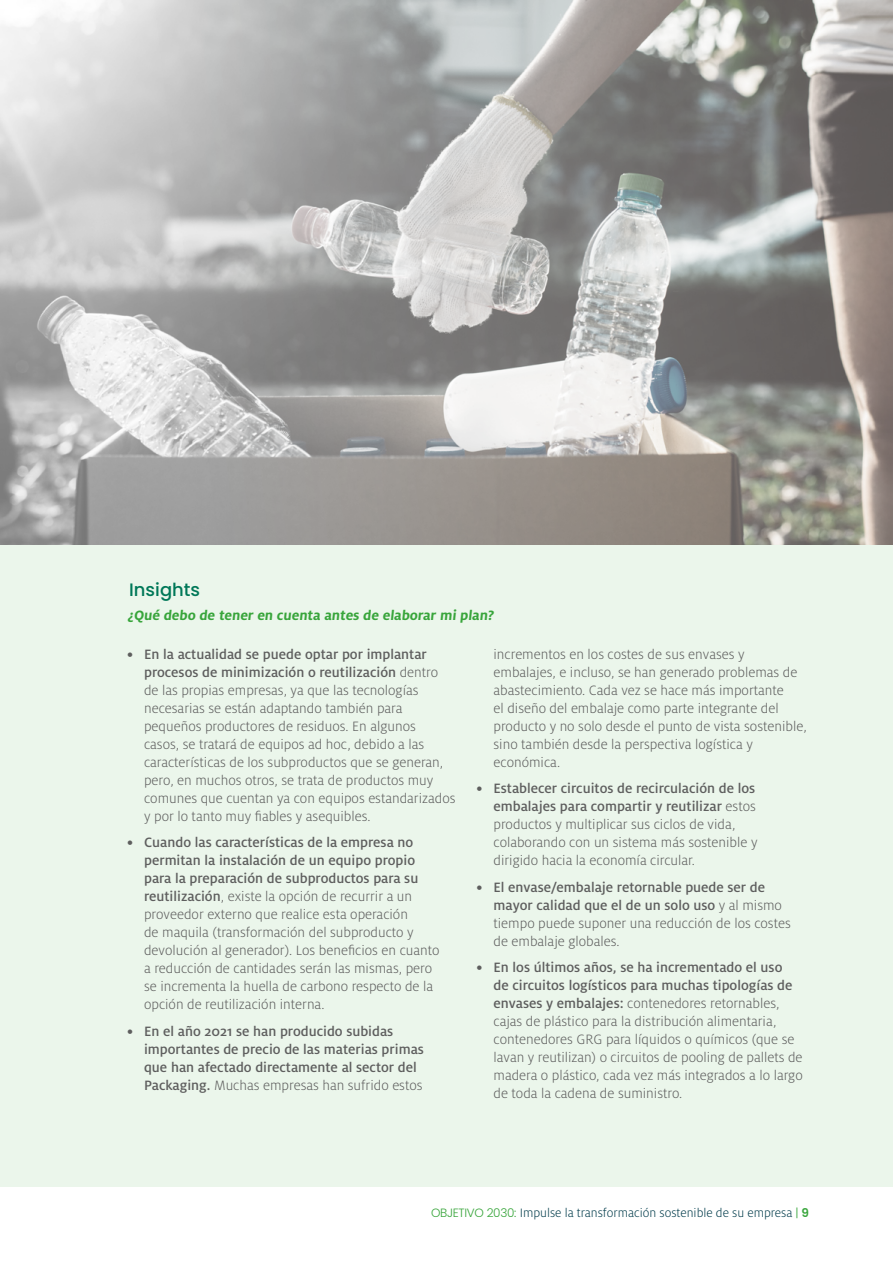
<style>
.page{position:relative;width:893px;height:1263px;background:#fff}
.page>*{position:absolute;margin:0;border:0;box-sizing:border-box;transform-origin:0 0}
.t1{font:500 18px "Poppins";color:#007858}
.t2{font:300 15px/18px "Milo OT";color:#5e5e5e}
.t3{font:500 15px/18px "Milo OT";color:#5e5e5e}
.t4{font:700 15px "Milo Pro";color:#38a53b}
.t5{font:300 13.5px "Milo OT";color:#023c4b}
.s1{font-weight:500}
.s2{font-weight:300}
.s3{font-family:"Poppins";font-size:12px;color:#38a53b}
.s4{font-family:"Poppins";font-weight:600;font-size:12px;color:#38a53b}
</style>
<div class="page">
<img style="left:0;top:0;width:893px;height:545px">
<div style="left:0;top:545px;width:893px;height:641px;background:#ebf6eb"></div>
<p class="t1" style="left:129px;top:579px;width:72px">Insights</p>
<p class="t4" style="left:128px;top:607px;width:370px">¿Qué debo de tener en cuenta antes de elaborar mi plan?</p>
<p class="t2" style="left:144px;top:645px;width:313px;text-indent:-17px"><span class="s1">• En la actualidad se puede optar por implantar procesos de minimización o reutilización</span> dentro de las propias empresas, ya que las tecnologías necesarias se están adaptando también para pequeños productores de residuos. En algunos<br>casos, se tratará de equipos ad hoc, debido a las características de los subproductos que se generan, pero, en muchos otros, se trata de productos muy comunes que cuentan ya con equipos estandarizados y por lo tanto muy fiables y asequibles.</p>
<p class="t2" style="left:144px;top:834px;width:297px;text-indent:-17px"><span class="s1">• Cuando las características de la empresa no permitan la instalación de un equipo propio para la preparación de subproductos para su reutilización</span>, existe la opción de recurrir a un proveedor externo que realice esta operación<br>de maquila (transformación del subproducto y devolución al generador). Los beneficios en cuanto a reducción de cantidades serán las mismas, pero se incrementa la huella de carbono respecto de la opción de reutilización interna.</p>
<p class="t3" style="left:144px;top:1022px;width:281px;text-indent:-17px">• En el año 2021 se han producido subidas importantes de precio de las materias primas que han afectado directamente al sector del Packaging. <span class="s2">Muchas empresas han sufrido estos</span></p>
<p class="t2" style="left:493px;top:645px;width:315px">incrementos en los costes de sus envases y embalajes, e incluso, se han generado problemas de abastecimiento. Cada vez se hace más importante<br>el diseño del embalaje como parte integrante del producto y no solo desde el punto de vista sostenible, sino también desde la perspectiva logística y económica.</p>
<p class="t2" style="left:493px;top:780px;width:265px;text-indent:-17px"><span class="s1">• Establecer circuitos de recirculación de los embalajes para compartir y reutilizar</span> estos productos y multiplicar sus ciclos de vida, colaborando con un sistema más sostenible y dirigido hacia la economía circular.</p>
<p class="t2" style="left:493px;top:878px;width:299px;text-indent:-17px"><span class="s1">• El envase/embalaje retornable puede ser de mayor calidad que el de un solo uso</span> y al mismo tiempo puede suponer una reducción de los costes de embalaje globales.</p>
<p class="t2" style="left:493px;top:959px;width:311px;text-indent:-17px"><span class="s1">• En los últimos años, se ha incrementado el uso<br>de circuitos logísticos para muchas tipologías de envases y embalajes:</span> contenedores retornables, cajas de plástico para la distribución alimentaria, contenedores GRG para líquidos o químicos (que se lavan y reutilizan) o circuitos de pooling de pallets de madera o plástico, cada vez más integrados a lo largo de toda la cadena de suministro.</p>
<p class="t5" style="left:431px;top:1206px;width:380px"><span class="s3">OBJETIVO 2030:</span> Impulse la transformación sostenible de su empresa <span class="s3">|</span> <span class="s4">9</span></p>
</div>
